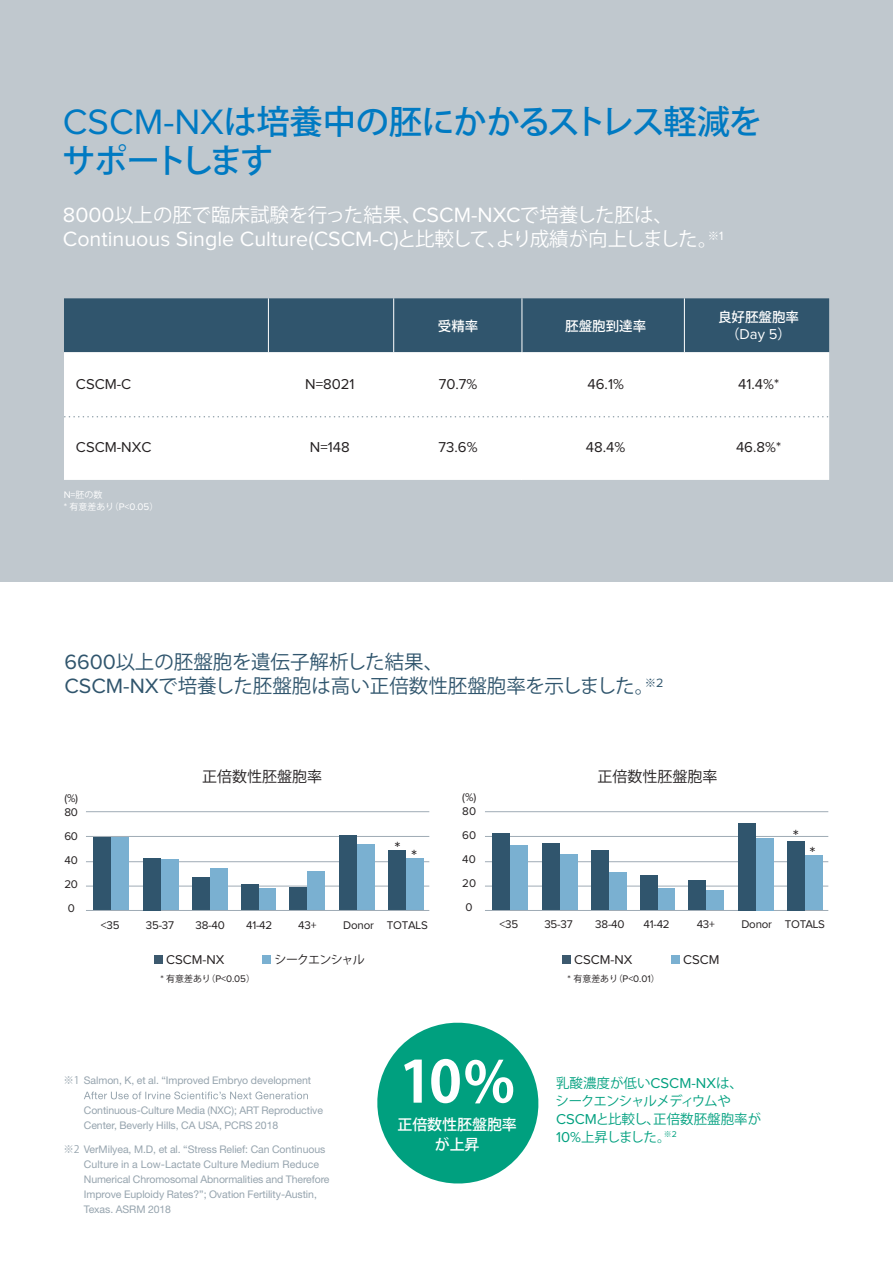
<style>
.page{position:relative;width:893px;height:1263px;background:#fff}
.page>*{position:absolute;margin:0;border:0;box-sizing:border-box;transform-origin:0 0}
.t1{font:700 57px "Koz Go Pr 6 N";color:#fff}
.t2{font:500 33.3px/39.6px "Koz Go Pr 6 N";letter-spacing:-.04em;color:#007ac2}
.t3{font:21.45px "Proxima Nova";color:#fff}
.t4{font:19.5px/24px "Koz Go Pr 6 N";color:#30556d}
.t5{font:19.5px "Koz Go Pr 6 N";color:#fff}
.t6{font:18px "Proxima Nova";color:#231f20}
.t7{font:15px "Koz Go Pr 6 N";color:#231f20}
.t8{font:500 15px/19.5px "Koz Go Pr 6 N";letter-spacing:-.005em;color:#fff;text-align:center}
.t9{font:14.85px "Proxima Nova";color:#231f20}
.t10{font:14.85px "Proxima Nova";color:#fff}
.t11{font:13.5px/18px "Koz Go Pr 6 N";letter-spacing:-.035em;color:#00a07f}
.t12{font:500 13.5px "Koz Go Pr 6 N";color:#fff}
.t13{font:13.2px "Proxima Nova";color:#231f20}
.t14{font:12px "Koz Go Pr 6 N";letter-spacing:-.07em;color:#231f20}
.t15{font:11.55px/24px "Proxima Nova";letter-spacing:-.02em;color:#231f20;text-align:center}
.t16{font:10.5px/15px "Helvetica Neue LT Std";letter-spacing:-.005em;color:#96a4ae}
.t17{font:9.9px "Proxima Nova";color:#231f20}
.t18{font:9.9px "Proxima Nova";color:#fff}
.t19{font:9px "Koz Go Pr 6 N";color:#fff}
.s1{font-family:"Proxima Nova";font-weight:400;font-size:36.6px}
.s2{font-family:"Proxima Nova";font-size:21.45px}
.s3{font-family:"Koz Go Pr 6 N";font-size:19.5px}
.s4{font-family:"Koz Go Pr 6 N";font-weight:500;font-size:13.5px}
.s5{font-family:"Proxima Nova";font-size:9.9px}
.s6{font-family:"Koz Go Pr 6 N";font-size:9px}
.s7{font-family:"Koz Go Pr 6 N"}
.s8{font-family:"Proxima Nova";font-size:14.85px}
</style>
<div class="page">
<div style="left:0;top:0;width:893px;height:582px;background:#c0c8ce"></div>
<svg style="left:84px;top:1091px;width:224px;height:8px"></svg>
<div style="left:64px;top:298px;width:765px;height:54px;background:#30556d"></div>
<div style="left:64px;top:352px;width:765px;height:128px;background:#fff"></div>
<hr style="left:522px;top:298px;width:1px;height:54px;background:#fff">
<hr style="left:268px;top:298px;width:1px;height:54px;background:#fff">
<hr style="left:393px;top:298px;width:1px;height:54px;background:#fff">
<hr style="left:684px;top:298px;width:1px;height:54px;background:#fff">
<hr style="left:86px;top:886px;width:343px;height:1px;background:#9fabb5">
<hr style="left:86px;top:861px;width:343px;height:1px;background:#9fabb5">
<hr style="left:86px;top:836px;width:343px;height:1px;background:#9fabb5">
<hr style="left:86px;top:811px;width:343px;height:1px;background:#9fabb5">
<div style="left:154px;top:954px;width:9px;height:9px;background:#3c596e"></div>
<div style="left:262px;top:954px;width:9px;height:9px;background:#7ab0d1"></div>
<div style="left:93px;top:838px;width:18px;height:72px;background:#30556d"></div>
<div style="left:406px;top:858px;width:18px;height:52px;background:#7ab0d1"></div>
<div style="left:388px;top:851px;width:18px;height:59px;background:#30556d"></div>
<div style="left:111px;top:838px;width:18px;height:72px;background:#7ab0d1"></div>
<div style="left:161px;top:859px;width:18px;height:51px;background:#7ab0d1"></div>
<div style="left:210px;top:868px;width:17px;height:42px;background:#7ab0d1"></div>
<div style="left:290px;top:887px;width:17px;height:23px;background:#30556d"></div>
<div style="left:258px;top:889px;width:18px;height:21px;background:#7ab0d1"></div>
<div style="left:307px;top:871px;width:18px;height:39px;background:#7ab0d1"></div>
<div style="left:357px;top:845px;width:18px;height:65px;background:#7ab0d1"></div>
<div style="left:192px;top:877px;width:18px;height:33px;background:#30556d"></div>
<div style="left:241px;top:884px;width:17px;height:26px;background:#30556d"></div>
<div style="left:339px;top:835px;width:18px;height:75px;background:#30556d"></div>
<hr style="left:86px;top:910px;width:343px;height:1px;background:#9fabb5">
<hr style="left:485px;top:886px;width:343px;height:1px;background:#9fabb5">
<hr style="left:485px;top:861px;width:343px;height:1px;background:#9fabb5">
<div style="left:143px;top:858px;width:18px;height:52px;background:#30556d"></div>
<hr style="left:485px;top:836px;width:343px;height:1px;background:#9fabb5">
<hr style="left:485px;top:811px;width:343px;height:1px;background:#9fabb5">
<div style="left:562px;top:954px;width:9px;height:9px;background:#3c596e"></div>
<div style="left:671px;top:954px;width:9px;height:9px;background:#7ab0d1"></div>
<div style="left:510px;top:845px;width:18px;height:65px;background:#7ab0d1"></div>
<div style="left:560px;top:854px;width:18px;height:56px;background:#7ab0d1"></div>
<div style="left:542px;top:843px;width:18px;height:67px;background:#30556d"></div>
<hr style="left:485px;top:910px;width:343px;height:1px;background:#9fabb5">
<div style="left:609px;top:873px;width:17px;height:37px;background:#7ab0d1"></div>
<div style="left:591px;top:851px;width:18px;height:59px;background:#30556d"></div>
<div style="left:657px;top:889px;width:18px;height:21px;background:#7ab0d1"></div>
<div style="left:492px;top:834px;width:18px;height:76px;background:#30556d"></div>
<div style="left:706px;top:890px;width:18px;height:20px;background:#7ab0d1"></div>
<div style="left:640px;top:876px;width:17px;height:34px;background:#30556d"></div>
<div style="left:688px;top:880px;width:18px;height:30px;background:#30556d"></div>
<div style="left:756px;top:838px;width:18px;height:72px;background:#7ab0d1"></div>
<div style="left:805px;top:855px;width:18px;height:55px;background:#7ab0d1"></div>
<div style="left:738px;top:823px;width:18px;height:87px;background:#30556d"></div>
<div style="left:787px;top:841px;width:18px;height:69px;background:#30556d"></div>
<svg style="left:377px;top:1022px;width:162px;height:162px"></svg>
<svg style="left:65px;top:416px;width:764px;height:1px"></svg>
<h2 class="t2" style="left:62px;top:102px;width:701px"><span class="s1">CSCM-NX</span>は培養中の胚にかかるストレス軽減をサポートします</h2>
<h3 class="t5" style="left:63px;top:204px;width:612px"><span class="s2">8000</span>以上の胚で臨床試験を行った結果、<span class="s2">CSCM-NXC</span>で培養した胚は、</h3>
<h3 class="t3" style="left:63px;top:229px;width:662px">Continuous Single Culture(CSCM-C)<span class="s3">と比較して、より成績が向上しました。</span><sup>※</sup><sup>1</sup></h3>
<p class="t12" style="left:438px;top:318px;width:42px">受精率</p>
<p class="t12" style="left:565px;top:318px;width:82px">胚盤胞到達率</p>
<p class="t12" style="left:718px;top:310px;width:82px">良好胚盤胞率</p>
<h3 class="t10" style="left:726px;top:327px;width:67px"><span class="s4">（</span>Day 5<span class="s4">）</span></h3>
<h3 class="t9" style="left:76px;top:377px;width:57px">CSCM-C</h3>
<h3 class="t9" style="left:305px;top:377px;width:51px">N=8021</h3>
<h3 class="t9" style="left:439px;top:377px;width:40px">70.7%</h3>
<h3 class="t9" style="left:587px;top:377px;width:38px">46.1%</h3>
<h3 class="t9" style="left:738px;top:377px;width:42px">41.4%*</h3>
<h3 class="t9" style="left:76px;top:440px;width:77px">CSCM-NXC</h3>
<h3 class="t9" style="left:310px;top:440px;width:41px">N=148</h3>
<h3 class="t9" style="left:439px;top:440px;width:40px">73.6%</h3>
<h3 class="t9" style="left:586px;top:440px;width:41px">48.4%</h3>
<h3 class="t9" style="left:736px;top:440px;width:47px">46.8%*</h3>
<p class="t19" style="left:64px;top:490px;width:40px"><span class="s5">N=</span>胚の数</p>
<p class="t18" style="left:64px;top:502px;width:96px">* <span class="s6">有意差あり（</span>P&lt;0.05<span class="s6">）</span></p>
<h3 class="t4" style="left:64px;top:650px;width:600px"><span class="s2">6600</span>以上の胚盤胞を遺伝子解析した結果、<br><span class="s2">CSCM-NX</span>で培養した胚盤胞は高い正倍数性胚盤胞率を示しました。<sup>※</sup><sup>2</sup></h3>
<p class="t15" style="left:64px;top:786px;width:15px">(%)</p>
<p class="t15" style="left:64px;top:825px;width:15px">60<br>40<br>20<br>0</p>
<p class="t15" style="left:64px;top:801px;width:15px">80</p>
<h3 class="t7" style="left:202px;top:768px;width:121px">正倍数性胚盤胞率</h3>
<h3 class="t7" style="left:597px;top:768px;width:121px">正倍数性胚盤胞率</h3>
<h3 class="t6" style="left:394px;top:843px;width:24px">* *</h3>
<p class="t15" style="left:462px;top:785px;width:16px">(%)</p>
<p class="t15" style="left:462px;top:824px;width:15px;text-align:justify">60<br>40<br>20<br>0</p>
<p class="t15" style="left:462px;top:800px;width:15px">80</p>
<h3 class="t6" style="left:793px;top:828px;width:8px">*</h3>
<h3 class="t6" style="left:809px;top:844px;width:8px">*</h3>
<p class="t15" style="left:101px;top:914px;width:20px">&lt;35</p>
<p class="t15" style="left:146px;top:914px;width:30px">35-37</p>
<p class="t15" style="left:196px;top:914px;width:31px">38-40</p>
<p class="t15" style="left:246px;top:914px;width:28px">41-42</p>
<p class="t15" style="left:298px;top:914px;width:20px">43+</p>
<p class="t15" style="left:343px;top:914px;width:86px">Donor TOTALS</p>
<p class="t15" style="left:500px;top:913px;width:20px">&lt;35</p>
<p class="t15" style="left:544px;top:913px;width:30px">35-37</p>
<p class="t15" style="left:595px;top:913px;width:31px">38-40</p>
<p class="t15" style="left:643px;top:913px;width:28px">41-42</p>
<p class="t15" style="left:697px;top:913px;width:20px">43+</p>
<p class="t15" style="left:741px;top:913px;width:85px">Donor TOTALS</p>
<p class="t13" style="left:166px;top:953px;width:60px">CSCM-NX</p>
<p class="t14" style="left:275px;top:952px;width:92px">シークエンシャル</p>
<p class="t13" style="left:574px;top:953px;width:60px">CSCM-NX</p>
<p class="t13" style="left:683px;top:953px;width:38px">CSCM</p>
<p class="t17" style="left:160px;top:974px;width:96px">* <span class="s6">有意差あり（</span>P&lt;0.05<span class="s6">）</span></p>
<p class="t17" style="left:568px;top:974px;width:94px">* <span class="s6">有意差あり（</span>P&lt;0.01<span class="s6">）</span></p>
<p class="t16" style="left:64px;top:1073px;width:249px"><span class="s7">※1</span> Salmon, K, et al. “Improved Embryo development</p>
<p class="t16" style="left:84px;top:1103px;width:241px">Continuous-Culture Media (NXC); ART Reproductive<br>Center, Beverly Hills, CA USA, PCRS 2018</p>
<p class="t16" style="left:84px;top:1142px;width:247px;text-indent:-20px"><span class="s7">※2</span> VerMilyea, M.D, et al. “Stress Relief: Can Continuous Culture in a Low-Lactate Culture Medium Reduce Numerical Chromosomal Abnormalities and Therefore Improve Euploidy Rates?”; Ovation Fertility-Austin, Texas. ASRM 2018</p>
<h1 class="t1" style="left:399px;top:1050px;width:117px">10%</h1>
<h3 class="t8" style="left:397px;top:1115px;width:121px">正倍数性胚盤胞率が上昇</h3>
<p class="t11" style="left:556px;top:1074px;width:207px">乳酸濃度が低い<span class="s8">CSCM-NX</span>は、<br>シークエンシャルメディウムや<br><span class="s8">CSCM</span>と比較し、正倍数胚盤胞率が<br><span class="s8">10%</span>上昇しました。<sup>※</sup><sup>2</sup></p>
</div>
